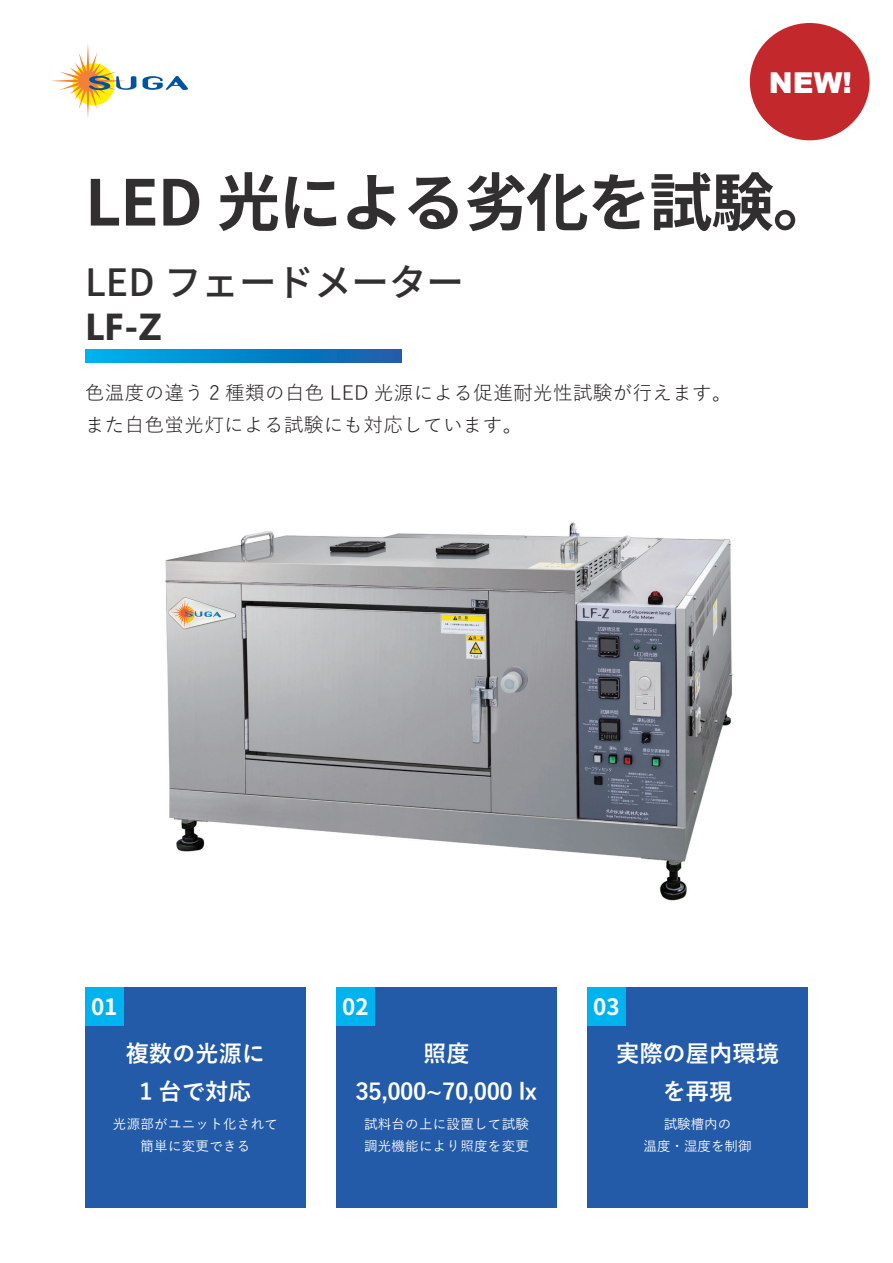
<style>
.page{position:relative;width:893px;height:1263px;background:#fff}
.page>*{position:absolute;margin:0;border:0;box-sizing:border-box;transform-origin:0 0}
.t1{font:700 63px "Source Han Sans JP";letter-spacing:-.02em;color:#312f30}
.t2{font:500 37.5px "Source Han Sans JP";color:#312f30}
.t3{font:700 37.5px "Segoe UI";color:#312f30}
.t4{font:900 28.8px "Arial";color:#fff}
.t5{font:700 23.25px/37.5px "Yu Gothic";color:#fff;text-align:center}
.t6{font:700 23.25px/37.5px "Yu Gothic";letter-spacing:-.02em;color:#fff;text-align:center}
.t7{font:700 22.5px "Source Han Sans";color:#fff}
.t8{font:19.5px/31.7px "Yu Gothic";letter-spacing:.02em;color:#231f20}
.t9{font:500 13.5px/22.5px "Yu Gothic";letter-spacing:.02em;color:#fff;text-align:center}
.t10{font:500 13.5px/22.5px "Yu Gothic";color:#fff;text-align:center}
</style>
<div class="page">
<svg style="left:85px;top:349px;width:316px;height:13px;background:#0686cb"></svg>
<div style="left:85px;top:987px;width:221px;height:221px;background:#245ba9"></div>
<div style="left:336px;top:987px;width:221px;height:221px;background:#245ba9"></div>
<div style="left:587px;top:987px;width:221px;height:221px;background:#245ba9"></div>
<div style="left:85px;top:987px;width:39px;height:38px;background:#00b3ef"></div>
<div style="left:336px;top:987px;width:39px;height:38px;background:#00b3ef"></div>
<div style="left:587px;top:987px;width:39px;height:38px;background:#00b3ef"></div>
<div style="left:750px;top:23px;width:120px;height:117px;background:#c3282d;border-radius:50%"></div>
<svg style="left:143px;top:76px;width:45px;height:14px"></svg>
<svg style="left:51px;top:44px;width:85px;height:74px"></svg>
<img style="left:165px;top:522px;width:568px;height:379px">
<h3 class="t4" style="left:769px;top:62px;width:85px">NEW!</h3>
<h1 class="t1" style="left:85px;top:167px;width:752px">LED 光による劣化を試験。</h1>
<h2 class="t2" style="left:85px;top:261px;width:381px">LED フェードメーター</h2>
<h2 class="t3" style="left:85px;top:292px;width:78px">LF-Z</h2>
<p class="t8" style="left:85px;top:374px;width:648px">色温度の違う 2 種類の白色 LED 光源による促進耐光性試験が行えます。また白色蛍光灯による試験にも対応しています。</p>
<p class="t7" style="left:91px;top:994px;width:28px">01</p>
<p class="t7" style="left:342px;top:994px;width:28px">02</p>
<p class="t7" style="left:593px;top:994px;width:28px">03</p>
<p class="t5" style="left:126px;top:1036px;width:141px">複数の光源に<br>1 台で対応</p>
<p class="t9" style="left:113px;top:1111px;width:166px">光源部がユニット化されて簡単に変更できる</p>
<p class="t6" style="left:356px;top:1036px;width:183px">照度<br>35,000~70,000 lx</p>
<p class="t9" style="left:364px;top:1111px;width:166px;text-align:left">試料台の上に設置して試験調光機能により照度を変更</p>
<p class="t5" style="left:616px;top:1036px;width:164px">実際の屋内環境を再現</p>
<p class="t10" style="left:643px;top:1111px;width:109px">試験槽内の<br>温度・湿度を制御</p>
</div>
